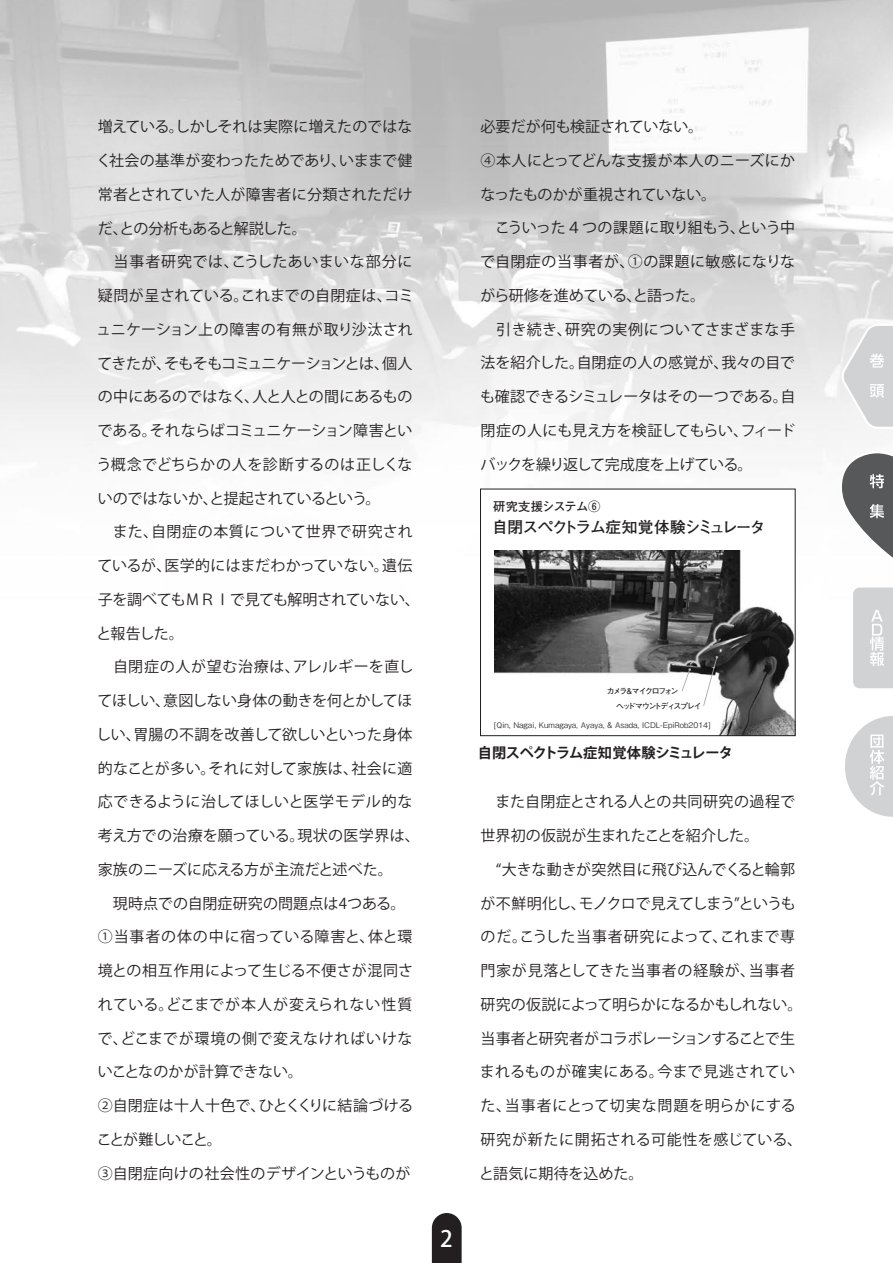
<style>
.page{position:relative;width:893px;height:1263px;background:#fff}
.page>*{position:absolute;margin:0;border:0;box-sizing:border-box;transform-origin:0 0}
.t1{font:500 22.5px "Koz Go Pro";color:#fff}
.t2{font:700 15.75px "Futo Go B101 Pro";letter-spacing:-.055em;color:#231f20}
.t3{font:15px "Koz Go Pro";letter-spacing:.01em;color:#231f20}
.t4{font:15px "Koz Go Pro";letter-spacing:-.02em;color:#231f20}
.t5{font:15px "Koz Go Pro";letter-spacing:.055em;color:#231f20}
.t6{font:15px "Koz Go Pro";letter-spacing:.045em;color:#231f20}
.t7{font:15px "Koz Go Pro";letter-spacing:-.055em;color:#231f20}
.t8{font:15px "Koz Go Pro";letter-spacing:-.015em;color:#231f20}
.t9{font:15px "Koz Go Pro";letter-spacing:-.025em;color:#231f20}
.t10{font:15px "Koz Go Pro";letter-spacing:.04em;color:#231f20}
.t11{font:15px "Koz Go Pro";letter-spacing:.03em;color:#231f20}
.t12{font:15px "Koz Go Pro";letter-spacing:-.03em;color:#231f20}
.t13{font:15px "Koz Go Pro";letter-spacing:-.04em;color:#231f20}
.t14{font:15px "Koz Go Pro";letter-spacing:.035em;color:#231f20}
.t15{font:15px "Koz Go Pro";letter-spacing:.05em;color:#231f20}
.t16{font:15px "Koz Go Pro";letter-spacing:-.035em;color:#231f20}
.t17{font:15px "Koz Go Pro";letter-spacing:-.06em;color:#231f20}
.t18{font:15px "Koz Go Pro";letter-spacing:-.07em;color:#231f20}
.t19{font:700 14.25px "Koz Go Pro";letter-spacing:-.03em;color:#231f20}
.t20{font:700 12.3px "Futo Go B101 Pro";letter-spacing:-.03em;color:#231f20}
.t21{font:500 7.8px "Gothic BBB Pro";color:#414143}
.t22{font:700 7.8px/14.9px "Futo Go B101 Pro";letter-spacing:-.145em;color:#231f20}
</style>
<div class="page">
<img style="left:0;top:0;width:893px;height:1263px">
<div style="left:480px;top:489px;width:315px;height:247px;background:#fff"></div>
<img style="left:494px;top:550px;width:299px;height:184px">
<svg style="left:703px;top:656px;width:15px;height:50px"></svg>
<svg style="left:682px;top:668px;width:9px;height:23px"></svg>
<svg style="left:839px;top:323px;width:54px;height:107px"></svg>
<svg style="left:850px;top:584px;width:43px;height:107px"></svg>
<svg style="left:842px;top:713px;width:51px;height:107px"></svg>
<svg style="left:839px;top:450px;width:54px;height:122px"></svg>
<svg style="left:432px;top:1213px;width:30px;height:50px"></svg>
<div style="left:480px;top:489px;width:315px;height:247px;border:1px solid #231f20"></div>
<p class="t8" style="left:98px;top:117px;width:316px">増えている。しかしそれは実際に増えたのではな</p>
<p class="t3" style="left:97px;top:151px;width:317px">く社会の基準が変わったためであり、いままで健</p>
<p class="t3" style="left:98px;top:185px;width:316px">常者とされていた人が障害者に分類されただけ</p>
<p class="t17" style="left:98px;top:218px;width:211px">だ、との分析もあると解説した。</p>
<p class="t5" style="left:98px;top:252px;width:316px">　当事者研究では、こうしたあいまいな部分に</p>
<p class="t3" style="left:98px;top:286px;width:317px">疑問が呈されている。これまでの自閉症は、コミ</p>
<p class="t3" style="left:96px;top:320px;width:318px">ュニケーション上の障害の有無が取り沙汰され</p>
<p class="t7" style="left:97px;top:353px;width:316px">てきたが、そもそもコミュニケーションとは、個人</p>
<p class="t4" style="left:98px;top:387px;width:316px">の中にあるのではなく、人と人との間にあるもの</p>
<p class="t4" style="left:97px;top:421px;width:317px">である。それならばコミュニケーション障害とい</p>
<p class="t3" style="left:96px;top:455px;width:317px">う概念でどちらかの人を診断するのは正しくな</p>
<p class="t9" style="left:98px;top:488px;width:284px">いのではないか、と提起されているという。</p>
<p class="t10" style="left:98px;top:522px;width:316px">　また、自閉症の本質について世界で研究され</p>
<p class="t3" style="left:97px;top:556px;width:317px">ているが、医学的にはまだわかっていない。遺伝</p>
<p class="t12" style="left:98px;top:590px;width:323px">子を調べてもＭＲＩで見ても解明されていない、</p>
<p class="t3" style="left:97px;top:623px;width:89px">と報告した。</p>
<p class="t6" style="left:98px;top:657px;width:317px">　自閉症の人が望む治療は、アレルギーを直し</p>
<p class="t4" style="left:97px;top:691px;width:317px">てほしい、意図しない身体の動きを何とかしてほ</p>
<p class="t4" style="left:96px;top:725px;width:318px">しい、胃腸の不調を改善して欲しいといった身体</p>
<p class="t3" style="left:98px;top:758px;width:316px">的なことが多い。それに対して家族は、社会に適</p>
<p class="t3" style="left:98px;top:792px;width:316px">応できるように治してほしいと医学モデル的な</p>
<p class="t3" style="left:98px;top:826px;width:323px">考え方での治療を願っている。現状の医学界は、</p>
<p class="t3" style="left:98px;top:859px;width:297px">家族のニーズに応える方が主流だと述べた。</p>
<p class="t3" style="left:98px;top:893px;width:309px">　現時点での自閉症研究の問題点は4つある。</p>
<p class="t5" style="left:98px;top:927px;width:316px">①当事者の体の中に宿っている障害と、体と環</p>
<p class="t3" style="left:98px;top:961px;width:317px">境との相互作用によって生じる不便さが混同さ</p>
<p class="t6" style="left:98px;top:994px;width:316px">れている。どこまでが本人が変えられない性質</p>
<p class="t5" style="left:97px;top:1028px;width:317px">で、どこまでが環境の側で変えなければいけな</p>
<p class="t3" style="left:98px;top:1062px;width:207px">いことなのかが計算できない。</p>
<p class="t3" style="left:98px;top:1096px;width:317px">②自閉症は十人十色で、ひとくくりに結論づける</p>
<p class="t18" style="left:97px;top:1129px;width:127px">ことが難しいこと。</p>
<p class="t3" style="left:98px;top:1163px;width:314px">③自閉症向けの社会性のデザインというものが</p>
<p class="t3" style="left:480px;top:117px;width:224px">必要だが何も検証されていない。</p>
<p class="t14" style="left:480px;top:151px;width:316px">④本人にとってどんな支援が本人のニーズにか</p>
<p class="t4" style="left:480px;top:184px;width:237px">なったものかが重視されていない。</p>
<p class="t9" style="left:480px;top:218px;width:316px">　こういった４つの課題に取り組もう、という中</p>
<p class="t10" style="left:480px;top:252px;width:317px">で自閉症の当事者が、①の課題に敏感になりな</p>
<p class="t16" style="left:480px;top:286px;width:226px">がら研修を進めている、と語った。</p>
<p class="t11" style="left:480px;top:319px;width:316px">　引き続き、研究の実例についてさまざまな手</p>
<p class="t3" style="left:480px;top:353px;width:316px">法を紹介した。自閉症の人の感覚が、我々の目で</p>
<p class="t3" style="left:480px;top:387px;width:317px">も確認できるシミュレータはその一つである。自</p>
<p class="t8" style="left:480px;top:421px;width:317px">閉症の人にも見え方を検証してもらい、フィード</p>
<p class="t12" style="left:480px;top:454px;width:274px">バックを繰り返して完成度を上げている。</p>
<p class="t20" style="left:493px;top:497px;width:109px">研究支援システム⑥</p>
<p class="t2" style="left:492px;top:514px;width:275px">自閉スペクトラム症知覚体験シミュレータ</p>
<h1 class="t1" style="left:440px;top:1224px;width:14px">2</h1>
<p class="t22" style="left:616px;top:683px;width:87px;text-indent:-9px">カメラ&amp;マイクロフォン<br>ヘッドマウントディスプレイ</p>
<p class="t21" style="left:494px;top:718px;width:219px">[Qin, Nagai, Kumagaya, Ayaya, &amp; Asada, ICDL-EpiRob2014]</p>
<p class="t19" style="left:478px;top:743px;width:257px">自閉スペクトラム症知覚体験シミュレータ</p>
<p class="t3" style="left:480px;top:792px;width:316px">　また自閉症とされる人との共同研究の過程で</p>
<p class="t3" style="left:480px;top:826px;width:280px">世界初の仮説が生まれたことを紹介した。</p>
<p class="t3" style="left:480px;top:859px;width:316px">　“大きな動きが突然目に飛び込んでくると輪郭</p>
<p class="t7" style="left:480px;top:893px;width:317px">が不鮮明化し、モノクロで見えてしまう”というも</p>
<p class="t3" style="left:480px;top:927px;width:316px">のだ。こうした当事者研究によって、これまで専</p>
<p class="t15" style="left:480px;top:961px;width:316px">門家が見落としてきた当事者の経験が、当事者</p>
<p class="t4" style="left:480px;top:994px;width:323px">研究の仮説によって明らかになるかもしれない。</p>
<p class="t13" style="left:480px;top:1028px;width:316px">当事者と研究者がコラボレーションすることで生</p>
<p class="t3" style="left:480px;top:1062px;width:317px">まれるものが確実にある。今まで見逃されてい</p>
<p class="t6" style="left:480px;top:1096px;width:317px">た、当事者にとって切実な問題を明らかにする</p>
<p class="t11" style="left:480px;top:1129px;width:323px">研究が新たに開拓される可能性を感じている、</p>
<p class="t3" style="left:479px;top:1163px;width:166px">と語気に期待を込めた。</p>
</div>
